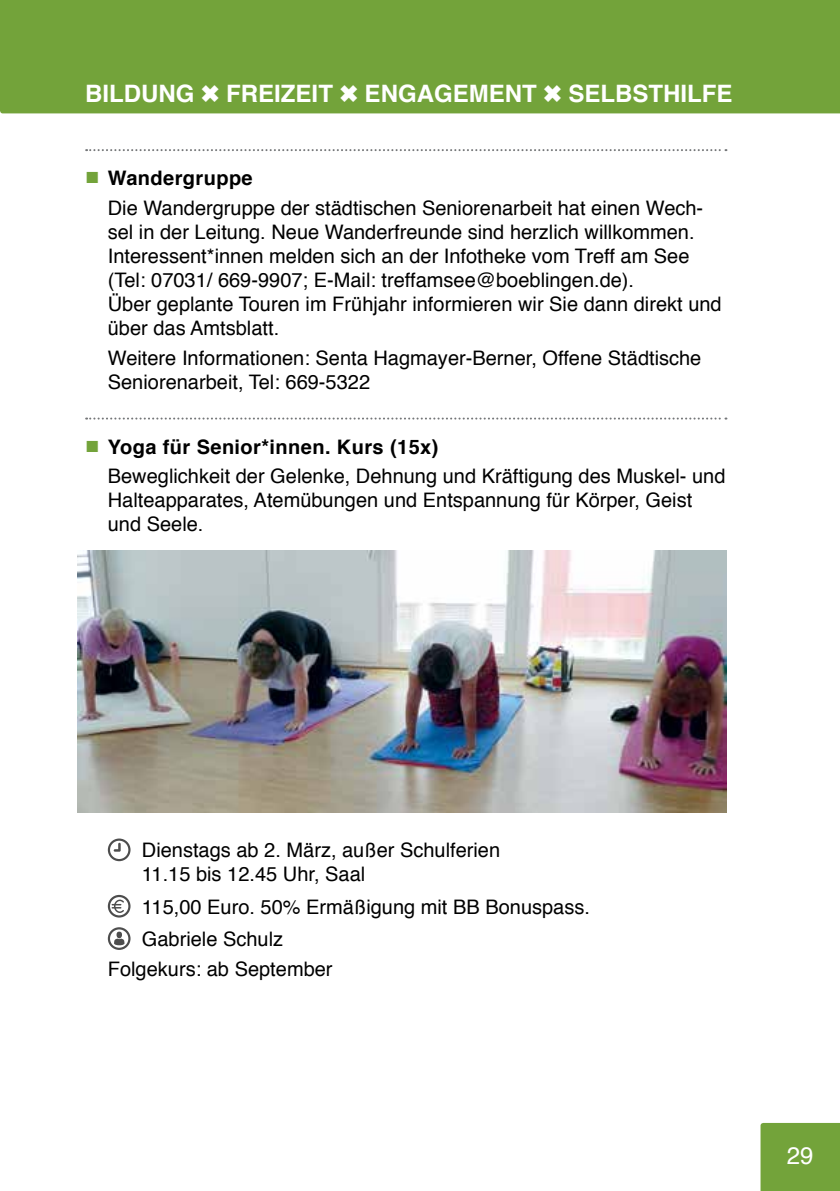
<style>
.page{position:relative;width:840px;height:1191px;background:#fff}
.page>*{position:absolute;margin:0;border:0;box-sizing:border-box;transform-origin:0 0}
.t1{font:700 24px "Helvetica";color:#fff}
.t2{font:24px "Helvetica";color:#fff}
.t3{font:20px/24px "Helvetica";color:#000}
.s1{font-family:"Arial";font-weight:700;font-size:24px;color:#73a33a}
.s2{font-weight:700}
</style>
<div class="page">
<div style="left:0;top:0;width:839px;height:113px;background:#73a33a"></div>
<svg style="left:86px;top:149px;width:640px;height:2px"></svg>
<svg style="left:86px;top:417px;width:640px;height:2px"></svg>
<div style="left:108px;top:838px;width:22px;height:23px;border:2px solid #000;border-radius:50%"></div>
<svg style="left:114px;top:842px;width:7px;height:9px"></svg>
<div style="left:108px;top:895px;width:22px;height:22px;border:2px solid #000;border-radius:50%"></div>
<svg style="left:111px;top:899px;width:13px;height:14px"></svg>
<div style="left:108px;top:927px;width:22px;height:23px;border:2px solid #000;border-radius:50%"></div>
<div style="left:116px;top:931px;width:6px;height:7px;background:#4d4d4d;border-radius:50%"></div>
<svg style="left:114px;top:938px;width:10px;height:7px"></svg>
<img style="left:77px;top:550px;width:649px;height:263px">
<div style="left:760px;top:1123px;width:79px;height:68px;background:#73a33a"></div>
<svg style="left:202px;top:85px;width:17px;height:17px"></svg>
<svg style="left:340px;top:85px;width:17px;height:17px"></svg>
<svg style="left:544px;top:85px;width:16px;height:17px"></svg>
<p class="t1" style="left:85px;top:74px;width:111px">Bildung</p>
<p class="t1" style="left:226px;top:74px;width:108px">freizeit</p>
<p class="t1" style="left:364px;top:74px;width:174px">engagement</p>
<p class="t1" style="left:568px;top:74px;width:166px">selbsthilfe</p>
<p class="t3" style="left:108px;top:164px;width:596px;line-height:29.6px;text-indent:-23px"><span class="s1">■</span> <span class="s2">Wandergruppe<br></span>Die Wandergruppe der städtischen Seniorenarbeit hat einen Wech-</p>
<p class="t3" style="left:108px;top:220px;width:615px">sel in der Leitung. Neue Wanderfreunde sind herzlich willkommen.<br>Interessent*innen melden sich an der Infotheke vom Treff am See (Tel: 07031/ 669-9907; E-Mail: treffamsee@boeblingen.de).<br>Über geplante Touren im Frühjahr informieren wir Sie dann direkt und über das Amtsblatt.</p>
<p class="t3" style="left:108px;top:346px;width:594px">Weitere Informationen: Senta Hagmayer-Berner, Offene Städtische<br>Seniorenarbeit, Tel: 669-5322</p>
<p class="t3" style="left:108px;top:432px;width:618px;line-height:29.6px;text-indent:-23px"><span class="s1">■</span> <span class="s2">Yoga für Senior*innen. Kurs (15x)<br></span>Beweglichkeit der Gelenke, Dehnung und Kräftigung des Muskel- und</p>
<p class="t3" style="left:108px;top:489px;width:585px">Halteapparates, Atemübungen und Entspannung für Körper, Geist und Seele.</p>
<p class="t3" style="left:142px;top:838px;width:359px">Dienstags ab 2. März, außer Schulferien<br>11.15 bis 12.45 Uhr, Saal</p>
<p class="t3" style="left:142px;top:891px;width:449px;line-height:32.4px">115,00 Euro. 50% Ermäßigung mit BB Bonuspass.<br>Gabriele Schulz</p>
<p class="t3" style="left:108px;top:957px;width:226px">Folgekurs: ab September</p>
<p class="t2" style="left:786px;top:1136px;width:28px">29</p>
</div>
